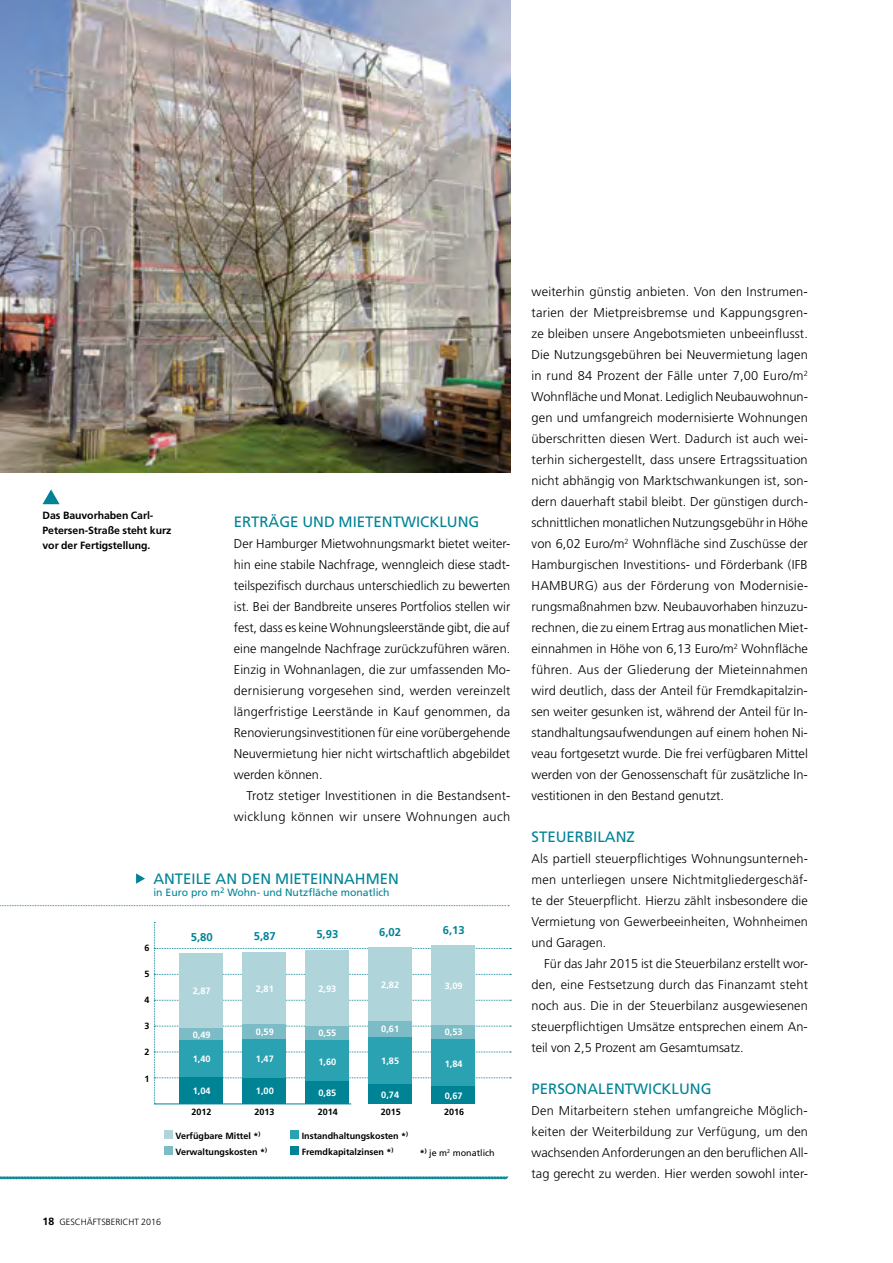
<style>
.page{position:relative;width:893px;height:1263px;background:#fff}
.page>*{position:absolute;margin:0;border:0;box-sizing:border-box;transform-origin:0 0}
.t1{font:15px "Frutiger";color:#008395}
.t2{font:300 12.75px/21px "Frutiger";letter-spacing:.01em;color:#000;text-align:justify}
.t3{font:700 11.25px "Frutiger";color:#008395}
.t4{font:700 10.5px/15px "Frutiger";letter-spacing:-.005em;color:#000}
.t5{font:10.5px "Frutiger";color:#008395}
.t6{font:700 9.15px "Frutiger";color:#fff}
.t7{font:700 9px/16.2px "Frutiger";color:#000}
.t8{font:300 9px "Frutiger";color:#000}
.t9{font:9px "Frutiger";color:#000}
.s1{font-weight:700}
.s2{font-weight:700;font-size:10.5px}
</style>
<div class="page">
<img style="left:0;top:0;width:510px;height:472px">
<svg style="left:154px;top:922px;width:357px;height:182px"></svg>
<svg style="left:0;top:905px;width:509px;height:1px"></svg>
<svg style="left:0;top:1176px;width:509px;height:4px;background:#63b2bd"></svg>
<svg style="left:136px;top:873px;width:9px;height:11px"></svg>
<div style="left:180px;top:953px;width:43px;height:75px;background:#afd5db"></div>
<div style="left:180px;top:1028px;width:43px;height:13px;background:#7cbcc6"></div>
<div style="left:180px;top:1040px;width:43px;height:37px;background:#2aa2b2"></div>
<div style="left:180px;top:1077px;width:43px;height:27px;background:#008395"></div>
<div style="left:243px;top:952px;width:43px;height:72px;background:#afd5db"></div>
<div style="left:243px;top:1024px;width:43px;height:16px;background:#7cbcc6"></div>
<div style="left:243px;top:1040px;width:43px;height:38px;background:#2aa2b2"></div>
<div style="left:243px;top:1078px;width:43px;height:26px;background:#008395"></div>
<div style="left:306px;top:950px;width:43px;height:76px;background:#afd5db"></div>
<div style="left:306px;top:1026px;width:43px;height:14px;background:#7cbcc6"></div>
<div style="left:306px;top:1040px;width:43px;height:42px;background:#2aa2b2"></div>
<div style="left:306px;top:1082px;width:43px;height:22px;background:#008395"></div>
<div style="left:369px;top:948px;width:43px;height:73px;background:#afd5db"></div>
<div style="left:369px;top:1021px;width:43px;height:16px;background:#7cbcc6"></div>
<div style="left:369px;top:1037px;width:43px;height:48px;background:#2aa2b2"></div>
<div style="left:369px;top:1084px;width:43px;height:20px;background:#008395"></div>
<div style="left:432px;top:945px;width:43px;height:80px;background:#afd5db"></div>
<div style="left:432px;top:1025px;width:43px;height:14px;background:#7cbcc6"></div>
<div style="left:432px;top:1039px;width:43px;height:47px;background:#2aa2b2"></div>
<div style="left:432px;top:1086px;width:43px;height:18px;background:#008395"></div>
<hr style="left:154px;top:1104px;width:197px;height:1px;background:#008395">
<div style="left:165px;top:1130px;width:8px;height:8px;background:#afd5db"></div>
<div style="left:165px;top:1146px;width:8px;height:9px;background:#7cbcc6"></div>
<div style="left:291px;top:1130px;width:8px;height:8px;background:#2aa2b2"></div>
<div style="left:291px;top:1146px;width:8px;height:9px;background:#008395"></div>
<svg style="left:43px;top:489px;width:17px;height:15px"></svg>
<p class="t4" style="left:43px;top:508px;width:130px">Das Bauvorhaben Carl-<br>Petersen-Straße steht kurz vor der Fertigstellung.</p>
<p class="t1" style="left:234px;top:513px;width:247px">ERTRÄGE UND MI ETENTWICKLUNG</p>
<p class="t2" style="left:234px;top:533px;width:278px">Der Hamburger Mietwohnungsmarkt bietet weiter&shy;hin eine stabile Nachfrage, wenngleich diese stadt&shy;teilspezifisch durchaus unterschiedlich zu bewerten ist. Bei der Bandbreite unseres Portfolios stellen wir fest, dass es keine Wohnungsleerstände gibt, die auf eine mangelnde Nachfrage zurückzufü hren wären.<br>Einzig in Wohnanlagen, die zur umfassenden Mo&shy;dernisierung vorgesehen sind, werden vereinzelt längerfristige Leerstände in Kauf genommen, da Renovierungsinvestitionen fü r eine vorü bergehende Neuvermietung hier nicht wirtschaftlich abgebildet werden können.</p>
<p class="t2" style="left:234px;top:785px;width:278px;text-align:right">Trotz stetiger Investitionen in die Bestandsent&shy;wicklung können wir unsere Wohnungen auch</p>
<p class="t1" style="left:153px;top:870px;width:247px">ANTEILE AN DEN MIETEINNAHMEN</p>
<p class="t5" style="left:153px;top:886px;width:238px">IN EURO PRO M<sup>2</sup> WOHN- UND N UTZFLÄCHE MONATLICH</p>
<p class="t3" style="left:191px;top:931px;width:23px">5,80</p>
<p class="t3" style="left:254px;top:929px;width:23px">5,87</p>
<p class="t3" style="left:316px;top:928px;width:23px">5,93</p>
<p class="t3" style="left:379px;top:925px;width:23px">6,02</p>
<p class="t3" style="left:443px;top:923px;width:23px">6,13</p>
<p class="t7" style="left:145px;top:940px;width:7px">6</p>
<p class="t7" style="left:145px;top:966px;width:7px">5</p>
<p class="t7" style="left:145px;top:992px;width:7px">4</p>
<p class="t7" style="left:145px;top:1018px;width:7px">3</p>
<p class="t7" style="left:145px;top:1044px;width:7px">2</p>
<p class="t7" style="left:145px;top:1070px;width:7px">1</p>
<p class="t6" style="left:193px;top:986px;width:19px">2,87</p>
<p class="t6" style="left:256px;top:983px;width:19px">2,81</p>
<p class="t6" style="left:193px;top:1029px;width:19px">0,49</p>
<p class="t6" style="left:193px;top:1054px;width:19px">1,40</p>
<p class="t6" style="left:193px;top:1085px;width:19px">1,04</p>
<p class="t6" style="left:256px;top:1027px;width:19px">0,59</p>
<p class="t6" style="left:256px;top:1054px;width:19px">1,47</p>
<p class="t6" style="left:256px;top:1086px;width:19px">1,00</p>
<p class="t6" style="left:318px;top:983px;width:19px">2,93</p>
<p class="t6" style="left:318px;top:1028px;width:19px">0,55</p>
<p class="t6" style="left:318px;top:1056px;width:19px">1,60</p>
<p class="t6" style="left:318px;top:1088px;width:19px">0,85</p>
<p class="t6" style="left:381px;top:980px;width:19px">2,82</p>
<p class="t6" style="left:381px;top:1024px;width:19px">0,61</p>
<p class="t6" style="left:381px;top:1056px;width:19px">1,85</p>
<p class="t6" style="left:381px;top:1089px;width:19px">0,74</p>
<p class="t6" style="left:445px;top:980px;width:19px">3,09</p>
<p class="t6" style="left:445px;top:1026px;width:19px">0,53</p>
<p class="t6" style="left:445px;top:1058px;width:19px">1,84</p>
<p class="t6" style="left:445px;top:1090px;width:19px">0,67</p>
<p class="t7" style="left:191px;top:1104px;width:22px">2012</p>
<p class="t7" style="left:255px;top:1104px;width:22px">2013</p>
<p class="t7" style="left:318px;top:1104px;width:22px">2014</p>
<p class="t7" style="left:381px;top:1104px;width:22px">2015</p>
<p class="t7" style="left:444px;top:1104px;width:22px">2016</p>
<p class="t7" style="left:176px;top:1127px;width:93px">Verfügbare Mittel *<sup>)<br></sup>Verwaltungskosten *<sup>)</sup></p>
<p class="t7" style="left:302px;top:1127px;width:108px">Instandhaltungskosten *<sup>)<br></sup>Fremdkapitalzinsen *<sup>)</sup></p>
<p class="t9" style="left:420px;top:1147px;width:76px"><span class="s1">*</span><sup>)</sup> JE M<sup>2</sup> MONATLICH</p>
<p class="t8" style="left:43px;top:1217px;width:120px"><span class="s2">18</span> geschäftsbericht 2016</p>
<p class="t2" style="left:531px;top:281px;width:278px;text-align:left">weiterhin gü nstig anbieten. Von den Instrumen&shy;tarien der Mietpreisbremse und Kappungsgren&shy;ze bleiben unsere Angebotsmieten unbeeinflusst.<br>Die Nutzungsgebü hren bei Neuvermietung lagen in rund 84 Prozent der Fälle unter 7,00 Euro/m<sup>2<br></sup>Wohnfläche und Monat. Lediglich Neubauwohnun&shy;gen und umfangreich modernisierte Wohnungen ü berschritten diesen Wert. Dadurch ist auch wei&shy;terhin sichergestellt, dass unsere Ertragssituation nicht abhängig von Marktschwankungen ist, son&shy;dern dauerhaft stabil bleibt. Der gü nstigen durch&shy;schnittlichen monatlichen Nutzungsgebü hr in Höhe von 6,02 Euro/m<sup>2</sup> Wohnfläche sind Zuschüsse der Hamburgischen Investitions- und Förderbank (IFB HAMBURG) aus der Förderung von Modernisie&shy;rungsmaßnahmen bzw. Neubauvorhaben hinzuzu&shy;rechnen, die zu einem Ertrag aus monatlichen Miet&shy;einnahmen in Höhe von 6,13 Euro/m<sup>2</sup> Wohnfläche fü hren. Aus der Gliederung der Mieteinnahmen wird deutlich, dass der Anteil fü r Fremdkapitalzin&shy;sen weiter gesunken ist, während der Anteil fü r In&shy;standhaltungsaufwendungen auf einem hohen Ni&shy;veau fortgesetzt wurde. Die frei verfü gbaren Mittel werden von der Genossenschaft fü r zusätzliche In&shy;vestitionen in den Bestand genutzt.</p>
<p class="t1" style="left:531px;top:828px;width:104px">STEUERBI LANZ</p>
<p class="t2" style="left:531px;top:848px;width:278px">Als partiell steuerpflichtiges Wohnungsunterneh&shy;men unterliegen unsere Nichtmitgliedergeschäf&shy;te der Steuerpflicht. H ierzu zählt insbesondere die Vermietung von Gewerbeeinheiten, Wohnheimen und Garagen.</p>
<p class="t2" style="left:531px;top:953px;width:278px;text-indent:13px">Fü r das Jahr 2015 ist die Steuerbilanz erstellt wor&shy;den, eine Festsetzung durch das Finanzamt steht noch aus. Die in der Steuerbilanz ausgewiesenen steuerpflichtigen Umsätze entsprechen einem An&shy;teil von 2,5 Prozent am Gesamtumsatz.</p>
<p class="t1" style="left:531px;top:1080px;width:182px">PERSONALENTWICKLUNG</p>
<p class="t2" style="left:531px;top:1100px;width:278px">Den Mitarbeitern stehen umfangreiche Möglich&shy;keiten der Weiterbildung zur Verfügung, um den wachsenden Anforderungen an den beruflichen All&shy;tag gerecht zu werden. H ier werden sowohl inter-</p>
</div>
